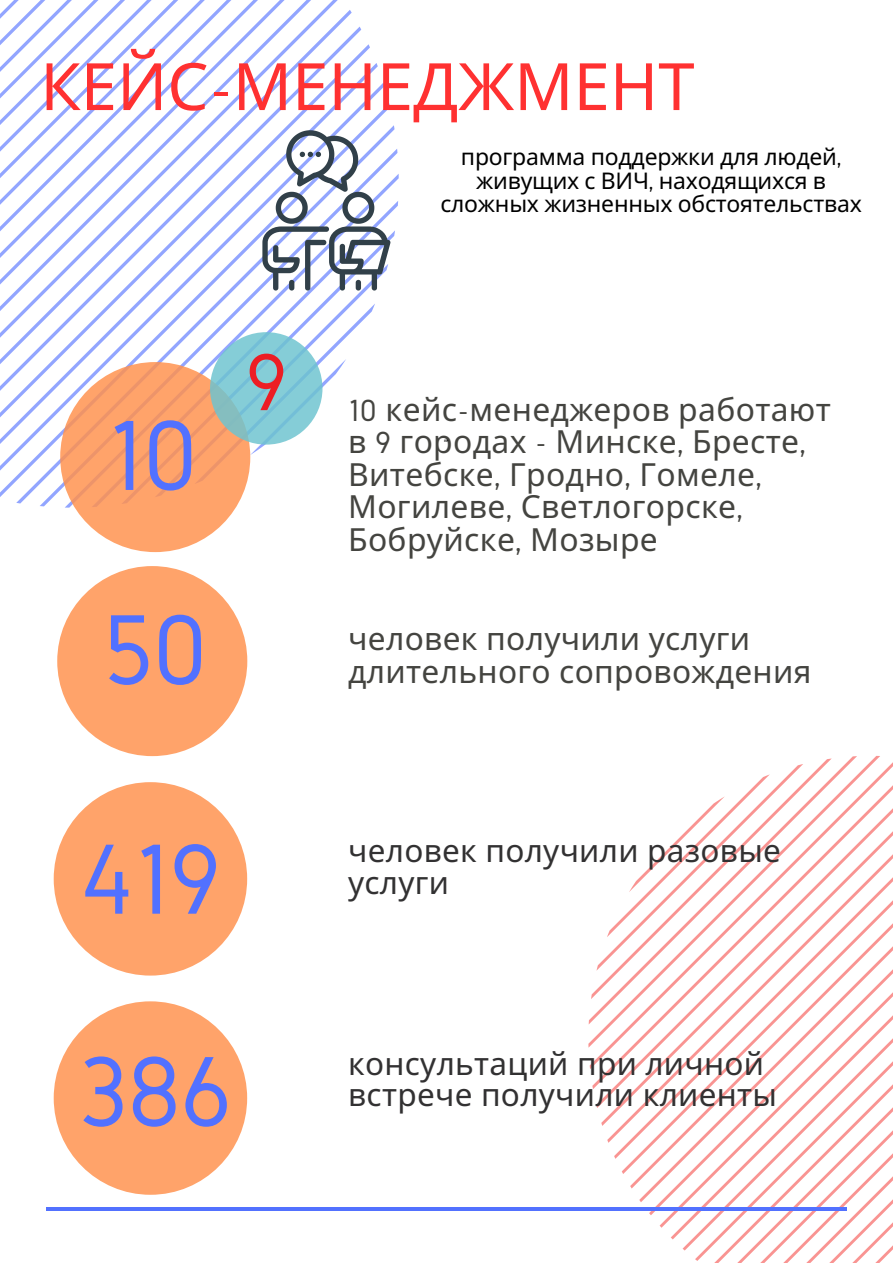
<style>
.page{position:relative;width:893px;height:1264px;background:#fff}
.page>*{position:absolute;margin:0;border:0;box-sizing:border-box;transform-origin:0 0}
.t1{font:103.5px/194.2px "Gidole";letter-spacing:-.01em;color:#5271ff}
.t2{font:84px "Gidole";color:#ed1d24}
.t3{font:65.4px "Noto Sans";color:#ff3131}
.t4{font:31.8px/32.5px "Noto Sans";letter-spacing:.01em;color:#444440}
.t5{font:31.65px/32.5px "Noto Sans";letter-spacing:.01em;color:#444440}
.t6{font:31.5px/31.5px "Noto Sans";letter-spacing:.01em;color:#323132}
.t7{font:22.95px/23.5px "Noto Sans";letter-spacing:-.01em;color:#000;text-align:center}
.t8{font:700 3.15px "Noto Sans";color:#000}
.s1{font-family:"Gidole"}
</style>
<div class="page">
<svg style="left:4px;top:0;width:334px;height:10px"></svg>
<svg style="left:0;top:10px;width:351px;height:17px"></svg>
<svg style="left:0;top:27px;width:361px;height:17px"></svg>
<svg style="left:0;top:44px;width:370px;height:19px"></svg>
<svg style="left:0;top:63px;width:378px;height:20px"></svg>
<svg style="left:0;top:83px;width:384px;height:20px"></svg>
<svg style="left:0;top:103px;width:390px;height:394px"></svg>
<svg style="left:16px;top:125px;width:378px;height:378px"></svg>
<svg style="left:40px;top:149px;width:357px;height:357px"></svg>
<svg style="left:65px;top:174px;width:333px;height:333px"></svg>
<svg style="left:92px;top:201px;width:306px;height:306px"></svg>
<svg style="left:121px;top:230px;width:274px;height:274px"></svg>
<svg style="left:155px;top:264px;width:233px;height:233px"></svg>
<svg style="left:194px;top:303px;width:181px;height:181px"></svg>
<svg style="left:60px;top:362px;width:190px;height:190px;background:#fca16a"></svg>
<div style="left:57px;top:566px;width:190px;height:190px;background:#ffa36a;border-radius:50%"></div>
<svg style="left:596px;top:764px;width:296px;height:498px"></svg>
<div style="left:54px;top:782px;width:193px;height:193px;background:#ffa36a;border-radius:50%"></div>
<svg style="left:46px;top:1206px;width:800px;height:4px;fill:#5271ff"></svg>
<div style="left:54px;top:1001px;width:193px;height:193px;background:#ffa36a;border-radius:50%"></div>
<svg style="left:262px;top:130px;width:128px;height:160px"></svg>
<svg style="left:210px;top:332px;width:112px;height:112px;background:#82c9d4"></svg>
<h3 class="t3" style="left:40px;top:40px;width:655px">КЕЙС<span class="s1">-</span>МЕНЕДЖМЕНТ</h3>
<h1 class="t1" style="left:102px;top:357px;width:107px">10<br>50</h1>
<h2 class="t2" style="left:245px;top:336px;width:44px">9</h2>
<h1 class="t1" style="left:80px;top:780px;width:143px">419</h1>
<h1 class="t1" style="left:78px;top:993px;width:155px">386</h1>
<p class="t7" style="left:440px;top:144px;width:423px">программа поддержки для людей<span class="s1">, </span>живущих с ВИЧ<span class="s1">,</span> находящихся в сложных жизненных обстоятельствах</p>
<p class="t4" style="left:348px;top:392px;width:484px"><span class="s1">10</span> кейс<span class="s1">-</span>менеджеров работают в <span class="s1">9</span> городах <span class="s1">-</span> Минске<span class="s1">,</span> Бресте<span class="s1">,<br></span>Витебске<span class="s1">,</span> Гродно<span class="s1">,</span> Гомеле<span class="s1">,<br></span>Могилеве<span class="s1">,</span> Светлогорске<span class="s1">,<br></span>Бобруйске<span class="s1">,</span> Мозыре</p>
<p class="t8" style="left:444px;top:439px;width:6px">ПР</p>
<p class="t5" style="left:348px;top:621px;width:464px">человек получили услуги длительного сопровождения</p>
<p class="t6" style="left:348px;top:834px;width:434px">человек получили разовые услуги</p>
<p class="t6" style="left:348px;top:1046px;width:430px">консультаций при личной встрече получили клиенты</p>
</div>
